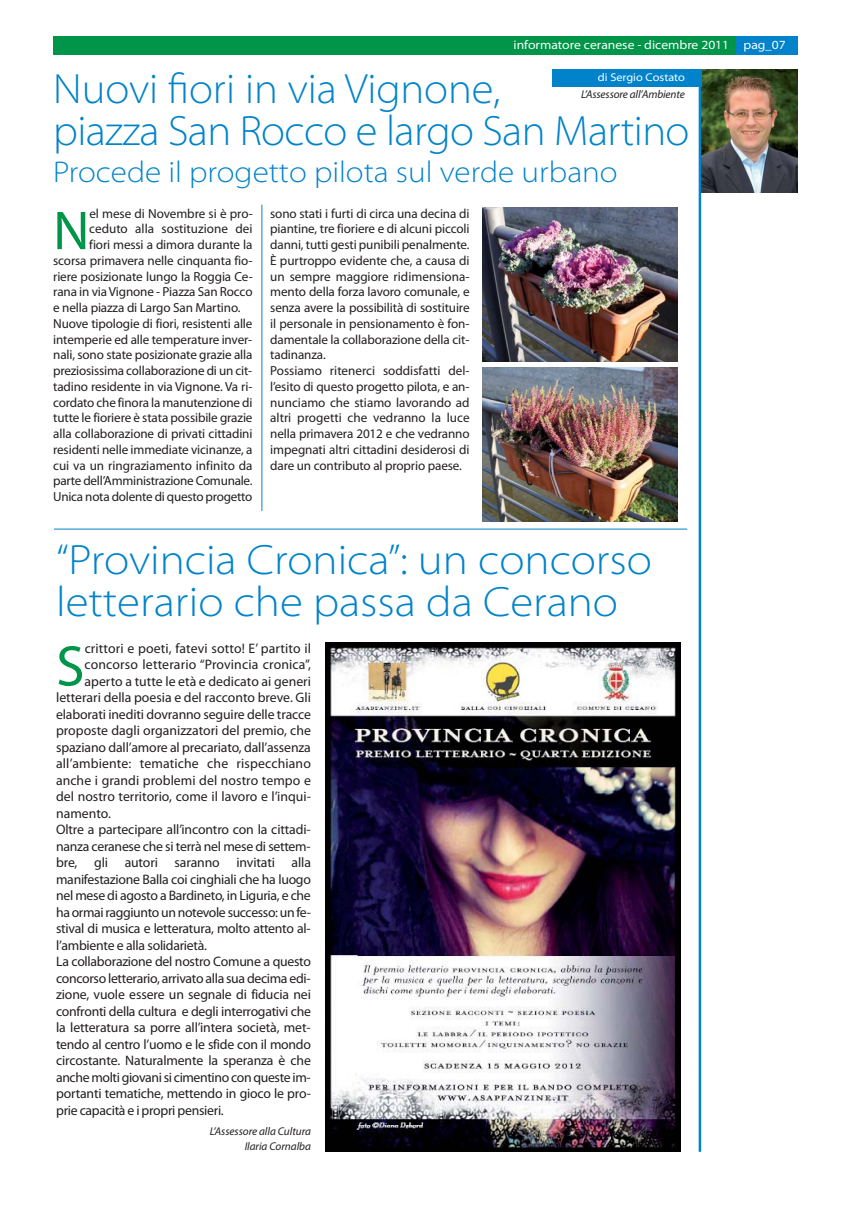
<style>
.page{position:relative;width:851px;height:1205px;background:#fff}
.page>*{position:absolute;margin:0;border:0;box-sizing:border-box;transform-origin:0 0}
.t1{font:57.75px "Myriad Pro";color:#009549}
.t2{font:55.12px "Myriad Pro";color:#009549}
.t3{font:300 semi-expanded 42.5px/42.5px "Myriad Pro";color:#0083ca}
.t4{font:300 semi-expanded 42.5px/42.5px "Myriad Pro";color:#0083ca;scale:.95 1}
.t5{font:300 semi-expanded 30px "Myriad Pro";color:#0083ca}
.t6{font:13.75px "Myriad Pro";letter-spacing:-.01em;color:#231f20}
.t7{font:13.75px "Myriad Pro";letter-spacing:.01em;color:#231f20}
.t8{font:13.75px "Myriad Pro";letter-spacing:-.03em;color:#231f20}
.t9{font:13.12px/15.8px "Myriad Pro";letter-spacing:-.01em;color:#231f20}
.t10{font:semi-expanded 12.5px "Myriad Pro";color:#fff}
.t11{font:italic 11.25px/15px "Myriad Pro";letter-spacing:-.005em;color:#231f20;text-align:right}
.t12{font:semi-expanded 11.25px "Myriad Pro";color:#fff}
.s1{font-stretch:semi-expanded;font-size:11.25px;color:#fff}
</style>
<div class="page">
<div style="left:53px;top:37px;width:744px;height:18px;background:#009549"></div>
<div style="left:736px;top:37px;width:61px;height:18px;background:#0083ca"></div>
<img style="left:325px;top:642px;width:355px;height:510px">
<img style="left:482px;top:207px;width:195px;height:154px">
<img style="left:482px;top:368px;width:195px;height:154px">
<img style="left:701px;top:69px;width:96px;height:124px">
<div style="left:551px;top:69px;width:150px;height:18px;background:#0083ca"></div>
<hr style="left:698px;top:69px;width:3px;height:1083px;background:#0083ca">
<hr style="left:261px;top:205px;width:1px;height:306px;background:#0083ca">
<hr style="left:54px;top:529px;width:633px;height:1px;background:#0083ca">
<p class="t10" style="left:513px;top:40px;width:273px">informatore ceranese - dicembre 2011 pag_07</p>
<h3 class="t4" style="left:53px;top:70px;width:671px">Nuovi fiori in via Vignone,<br>piazza San Rocco e largo San Martino</h3>
<h3 class="t5" style="left:53px;top:160px;width:566px">Procede il progetto pilota sul verde urbano</h3>
<p class="t12" style="left:598px;top:73px;width:89px">di Sergio Costato</p>
<p class="t11" style="left:581px;top:87px;width:105px">L’Assessore all’Ambiente</p>
<h2 class="t2" style="left:53px;top:210px;width:38px">N</h2>
<p class="t9" style="left:89px;top:206px;width:165px">el mese di Novembre si è pro-</p>
<p class="t9" style="left:89px;top:222px;width:165px">ceduto alla sostituzione dei</p>
<p class="t9" style="left:89px;top:238px;width:165px">fiori messi a dimora durante la</p>
<p class="t9" style="left:53px;top:254px;width:201px">scorsa primavera nelle cinquanta fio-</p>
<p class="t9" style="left:53px;top:269px;width:201px">riere posizionate lungo la Roggia Ce-</p>
<p class="t9" style="left:53px;top:285px;width:201px">rana in via Vignone - Piazza San Rocco</p>
<p class="t9" style="left:53px;top:301px;width:189px">e nella piazza di Largo San Martino.</p>
<p class="t9" style="left:53px;top:317px;width:201px">Nuove tipologie di fiori, resistenti alle</p>
<p class="t9" style="left:53px;top:332px;width:200px">intemperie ed alle temperature inver-</p>
<p class="t9" style="left:53px;top:348px;width:201px">nali, sono state posizionate grazie alla</p>
<p class="t9" style="left:53px;top:364px;width:201px">preziosissima collaborazione di un cit-</p>
<p class="t9" style="left:53px;top:380px;width:201px">tadino residente in via Vignone. Va ri-</p>
<p class="t9" style="left:53px;top:395px;width:201px">cordato che finora la manutenzione di</p>
<p class="t9" style="left:53px;top:411px;width:201px">tutte le fioriere è stata possibile grazie</p>
<p class="t9" style="left:53px;top:427px;width:201px">alla collaborazione di privati cittadini</p>
<p class="t9" style="left:53px;top:443px;width:201px">residenti nelle immediate vicinanze, a</p>
<p class="t9" style="left:53px;top:458px;width:201px">cui va un ringraziamento infinito da</p>
<p class="t9" style="left:53px;top:474px;width:201px">parte dell’Amministrazione Comunale.</p>
<p class="t9" style="left:53px;top:490px;width:201px">Unica nota dolente di questo progetto</p>
<p class="t9" style="left:270px;top:206px;width:201px">sono stati i furti di circa una decina di piantine, tre fioriere e di alcuni piccoli danni, tutti gesti punibili penalmente.<br>È purtroppo evidente che, a causa di un sempre maggiore ridimensiona&shy;mento della forza lavoro comunale, e senza avere la possibilità di sostituire il personale in pensionamento è fon&shy;damentale la collaborazione della cit&shy;tadinanza.<br>Possiamo ritenerci soddisfatti del&shy;l’esito di questo progetto pilota, e an&shy;nunciamo che stiamo lavorando ad altri progetti che vedranno la luce nella primavera 2012 e che vedranno impegnati altri cittadini desiderosi di dare un contributo al proprio paese.</p>
<h3 class="t3" style="left:56px;top:541px;width:597px">“Provincia Cronica”: un concorso letterario che passa da Cerano</h3>
<h1 class="t1" style="left:56px;top:644px;width:30px">S</h1>
<p class="t7" style="left:85px;top:643px;width:228px">crittori e poeti, fatevi sotto! E’ partito il</p>
<p class="t7" style="left:85px;top:659px;width:228px">concorso letterario “Provincia cronica”,</p>
<p class="t6" style="left:85px;top:676px;width:228px">aperto a tutte le età e dedicato ai generi</p>
<p class="t6" style="left:56px;top:692px;width:256px">letterari della poesia e del racconto breve. Gli</p>
<p class="t6" style="left:56px;top:709px;width:256px">elaborati inediti dovranno seguire delle tracce</p>
<p class="t6" style="left:56px;top:725px;width:256px">proposte dagli organizzatori del premio, che</p>
<p class="t6" style="left:56px;top:742px;width:256px">spaziano dall’amore al precariato, dall’assenza</p>
<p class="t7" style="left:56px;top:758px;width:256px">all’ambiente: tematiche che rispecchiano</p>
<p class="t6" style="left:56px;top:775px;width:256px">anche i grandi problemi del nostro tempo e</p>
<p class="t6" style="left:56px;top:791px;width:256px">del nostro territorio, come il lavoro e l’inqui-</p>
<p class="t6" style="left:56px;top:808px;width:56px">namento.</p>
<p class="t6" style="left:56px;top:824px;width:256px">Oltre a partecipare all’incontro con la cittadi-</p>
<p class="t6" style="left:56px;top:841px;width:256px">nanza ceranese che si terrà nel mese di settem-</p>
<p class="t6" style="left:56px;top:857px;width:256px">bre, gli autori saranno invitati alla</p>
<p class="t6" style="left:56px;top:874px;width:256px">manifestazione Balla coi cinghiali che ha luogo</p>
<p class="t6" style="left:56px;top:890px;width:256px">nel mese di agosto a Bardineto, in Liguria, e che</p>
<p class="t8" style="left:56px;top:907px;width:256px">ha ormai raggiunto un notevole successo: un fe-</p>
<p class="t6" style="left:56px;top:923px;width:256px">stival di musica e letteratura, molto attento al-</p>
<p class="t6" style="left:56px;top:940px;width:152px">l’ambiente e alla solidarietà.</p>
<p class="t6" style="left:56px;top:956px;width:256px">La collaborazione del nostro Comune a questo</p>
<p class="t6" style="left:56px;top:973px;width:256px">concorso letterario, arrivato alla sua decima edi-</p>
<p class="t6" style="left:56px;top:989px;width:256px">zione, vuole essere un segnale di fiducia nei</p>
<p class="t6" style="left:56px;top:1006px;width:256px">confronti della cultura e degli interrogativi che</p>
<p class="t6" style="left:56px;top:1022px;width:256px">la letteratura sa porre all’intera società, met-</p>
<p class="t6" style="left:56px;top:1039px;width:256px">tendo al centro l’uomo e le sfide con il mondo</p>
<p class="t6" style="left:56px;top:1055px;width:256px">circostante. Naturalmente la speranza è che</p>
<p class="t6" style="left:56px;top:1072px;width:256px">anche molti giovani si cimentino con queste im-</p>
<p class="t6" style="left:56px;top:1088px;width:256px">portanti tematiche, mettendo in gioco le pro-</p>
<p class="t6" style="left:56px;top:1105px;width:256px">prie capacità e i propri pensieri. <span class="s1">di Ilaria Cornalba</span></p>
<p class="t11" style="left:210px;top:1123px;width:103px">L’Assessore alla Cultura<br>Ilaria Cornalba</p>
</div>
